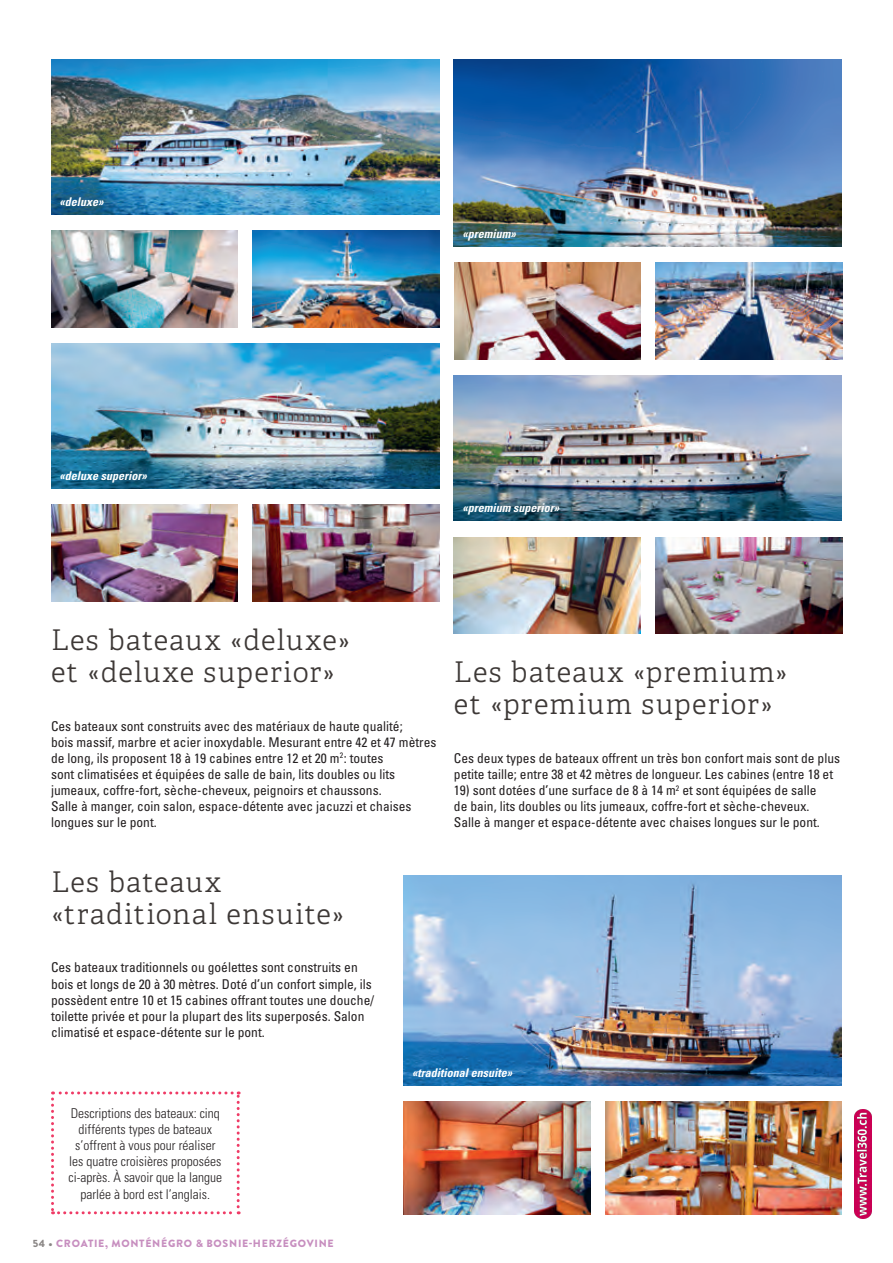
<style>
.page{position:relative;width:893px;height:1263px;background:#fff}
.page>*{position:absolute;margin:0;border:0;box-sizing:border-box;transform-origin:0 0}
.t1{font:300 28.5px/32.2px "Adelle";letter-spacing:.04em;color:#3d3836}
.t2{font:condensed 13.5px/16px "Univers";color:#231f20}
.t3{font:300 condensed 13.5px/16px "Univers";color:#231f20;text-align:center}
.t4{font:italic 700 condensed 12px "Univers";color:#fff}
.t5{font:900 10.5px "Brandon Grotesque";letter-spacing:.07em;color:#c78ebf}
.s1{color:#8a8685}
</style>
<div class="page">
<img style="left:252px;top:231px;width:187px;height:96px">
<img style="left:252px;top:505px;width:187px;height:96px">
<img style="left:655px;top:537px;width:187px;height:97px">
<img style="left:655px;top:263px;width:187px;height:97px">
<img style="left:51px;top:231px;width:187px;height:96px">
<img style="left:51px;top:505px;width:187px;height:96px">
<img style="left:454px;top:537px;width:186px;height:97px">
<img style="left:454px;top:263px;width:186px;height:97px">
<img style="left:404px;top:1101px;width:186px;height:113px">
<svg style="left:51px;top:1091px;width:189px;height:123px"></svg>
<img style="left:51px;top:60px;width:388px;height:154px">
<img style="left:51px;top:344px;width:388px;height:145px">
<img style="left:605px;top:1101px;width:237px;height:113px">
<img style="left:454px;top:60px;width:388px;height:187px">
<img style="left:454px;top:376px;width:388px;height:145px">
<img style="left:404px;top:876px;width:438px;height:209px">
<img style="left:855px;top:1110px;width:16px;height:109px">
<p class="t4" style="left:60px;top:194px;width:45px">«deluxe»</p>
<p class="t4" style="left:462px;top:227px;width:55px">«premium»</p>
<p class="t4" style="left:60px;top:468px;width:89px">«deluxe superior»</p>
<p class="t4" style="left:462px;top:501px;width:98px">«premium superior»</p>
<h1 class="t1" style="left:51px;top:624px;width:301px">Les bateaux «deluxe» et «deluxe superior»</h1>
<p class="t2" style="left:51px;top:717px;width:387px">Ces bateaux sont construits avec des matériaux de haute qualité;<br>bois massif, marbre et acier inoxydable. Mesurant entre 42 et 47 mètres de long, ils proposent 18 à 19 cabines entre 12 et 20 m<sup>2</sup>: toutes<br>sont climatisées et équipées de salle de bain, lits doubles ou lits jumeaux, coffre-fort, sèche-cheveux, peignoirs et chaussons.<br>Salle à manger, coin salon, espace-détente avec jacuzzi et chaises longues sur le pont.</p>
<h1 class="t1" style="left:51px;top:866px;width:294px">Les bateaux «traditional ensuite»</h1>
<p class="t2" style="left:51px;top:959px;width:325px">Ces bateaux traditionnels ou goélettes sont construits en bois et longs de 20 à 30 mètres. Doté d’un confort simple, ils possèdent entre 10 et 15 cabines offrant toutes une douche/ toilette privée et pour la plupart des lits superposés. Salon climatisé et espace-détente sur le pont.</p>
<h1 class="t1" style="left:454px;top:656px;width:335px">Les bateaux «premium» et «premium superior»</h1>
<p class="t2" style="left:454px;top:750px;width:388px">Ces deux types de bateaux offrent un très bon confort mais sont de plus petite taille; entre 38 et 42 mètres de longueur. Les cabines (entre 18 et</p>
<p class="t2" style="left:454px;top:782px;width:367px">19) sont dotées d’une surface de 8 à 14 m<sup>2</sup> et sont équipées de salle de bain, lits doubles ou lits jumeaux, coffre-fort et sèche-cheveux.<br>Salle à manger et espace-détente avec chaises longues sur le pont.</p>
<p class="t3" style="left:69px;top:1105px;width:155px">Descriptions des bateaux: cinq différents types de bateaux s’offrent à vous pour réaliser les quatre croisières proposées ci-après. À savoir que la langue parlée à bord est l’anglais.</p>
<p class="t5" style="left:33px;top:1235px;width:302px"><span class="s1">54 •</span> CROATIE, MONTÉNÉGRO &amp; BOSNIE-HERZÉGOVINE</p>
<p class="t4" style="left:412px;top:1065px;width:101px">«traditional ensuite»</p>
</div>
